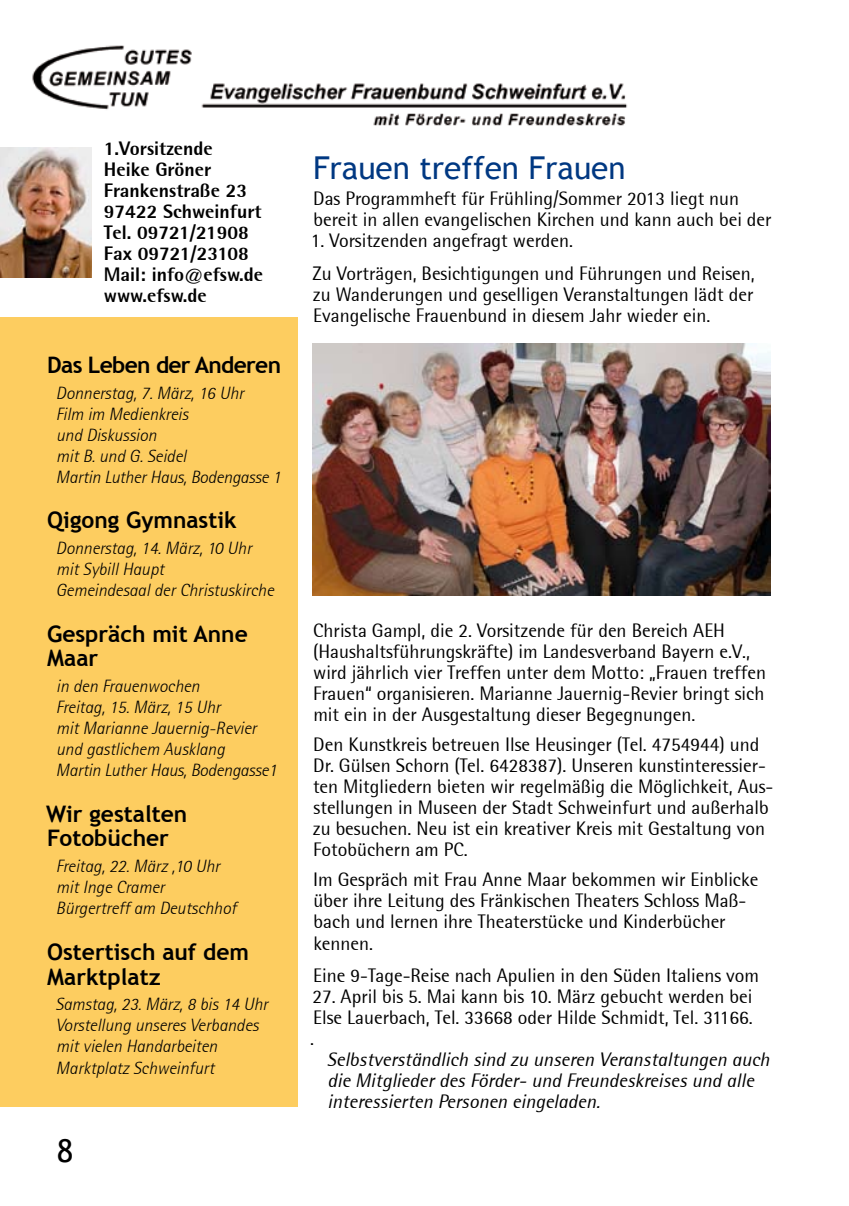
<style>
.page{position:relative;width:849px;height:1206px;background:#fff}
.page>*{position:absolute;margin:0;border:0;box-sizing:border-box;transform-origin:0 0}
.t1{font:31.5px "Trebuchet MS";color:#003882}
.t2{font:700 22.75px/24.5px "Trebuchet MS";color:#000}
.t3{font:700 22.75px "Trebuchet MS";letter-spacing:-.03em;color:#000}
.t4{font:19.25px/21px "Rotis Semi Sans";color:#000}
.t5{font:italic 19.25px/21px "Rotis Semi Sans";color:#000}
.t6{font:800 19.25px/21px "Rotis Semi Sans";color:#000}
.t7{font:italic 300 17.5px/21px "Rotis Semi Sans";color:#000}
</style>
<div class="page">
<div style="left:0;top:317px;width:298px;height:789px;background:#fdcd60"></div>
<img style="left:32px;top:45px;width:596px;height:81px">
<img style="left:0;top:147px;width:91px;height:131px">
<img style="left:313px;top:344px;width:457px;height:251px">
<p class="t6" style="left:104px;top:138px;width:161px">1.Vorsitzende<br>Heike Gröner<br>Frankenstraße 23<br>97422 Schweinfurt<br>Tel. 09721/21908<br>Fax 09721/23108<br>Mail: info@efsw.de www.efsw.de</p>
<p class="t3" style="left:47px;top:350px;width:235px">Das Leben der Anderen</p>
<p class="t7" style="left:56px;top:382px;width:226px">Donnerstag, 7. März, 16 Uhr<br>Film im Medienkreis<br>und Diskussion<br>mit B. und G. Seidel<br>Martin Luther Haus, Bodengasse 1</p>
<p class="t2" style="left:47px;top:508px;width:191px">Qigong Gymnastik</p>
<p class="t7" style="left:56px;top:538px;width:219px">Donnerstag, 14. März, 10 Uhr mit Sybill Haupt<br>Gemeindesaal der Christuskirche</p>
<p class="t2" style="left:47px;top:621px;width:202px">Gespräch mit Anne<br>Maar</p>
<p class="t7" style="left:56px;top:675px;width:222px">in den Frauenwochen<br>Freitag, 15. März, 15 Uhr<br>mit Marianne Jauernig-Revier und gastlichem Ausklang<br>Martin Luther Haus, Bodengasse1</p>
<p class="t2" style="left:46px;top:801px;width:143px">Wir gestalten<br>Fotobücher</p>
<p class="t7" style="left:56px;top:855px;width:182px">Freitag, 22. März ,10 Uhr mit Inge Cramer<br>Bürgertreff am Deutschhof</p>
<p class="t2" style="left:47px;top:939px;width:203px">Ostertisch auf dem<br>Marktplatz</p>
<p class="t7" style="left:55px;top:993px;width:214px">Samstag, 23. März, 8 bis 14 Uhr<br>Vorstellung unseres Verbandes mit vielen Handarbeiten<br>Marktplatz Schweinfurt</p>
<h1 class="t1" style="left:313px;top:149px;width:314px">Frauen treffen Frauen</h1>
<p class="t4" style="left:313px;top:187px;width:460px">Das Programmheft für Frühling/Sommer 2013 liegt nun bereit in allen evangelischen Kirchen und kann auch bei der</p>
<p class="t4" style="left:311px;top:223px;width:445px;line-height:33.2px">1. Vorsitzenden angefragt werden.<br>Zu Vorträgen, Besichtigungen und Führungen und Reisen,</p>
<p class="t4" style="left:313px;top:284px;width:442px">zu Wanderungen und geselligen Veranstaltungen lädt der<br>Evangelische Frauenbund in diesem Jahr wieder ein.</p>
<p class="t4" style="left:313px;top:620px;width:454px">Christa Gampl, die 2. Vorsitzende für den Bereich AEH (Haushaltsführungskräfte) im Landesverband Bayern e.V., wird jährlich vier Treffen unter dem Motto: „Frauen treffen Frauen“ organisieren. Marianne Jauernig-Revier bringt sich mit ein in der Ausgestaltung dieser Begegnungen.</p>
<p class="t4" style="left:313px;top:733px;width:462px">Den Kunstkreis betreuen Ilse Heusinger (Tel. 4754944) und Dr. Gülsen Schorn (Tel. 6428387). Unseren kunstinteressier&shy;ten Mitgliedern bieten wir regelmäßig die Möglichkeit, Aus&shy;stellungen in Museen der Stadt Schweinfurt und außerhalb zu besuchen. Neu ist ein kreativer Kreis mit Gestaltung von Fotobüchern am PC.</p>
<p class="t4" style="left:313px;top:868px;width:446px">Im Gespräch mit Frau Anne Maar bekommen wir Einblicke über ihre Leitung des Fränkischen Theaters Schloss Maß&shy;bach und lernen ihre Theaterstücke und Kinderbücher</p>
<p class="t4" style="left:313px;top:928px;width:447px;line-height:31.5px">kennen.<br>Eine 9-Tage-Reise nach Apulien in den Süden Italiens vom</p>
<p class="t4" style="left:310px;top:985px;width:444px;text-align:justify">27. April bis 5. Mai kann bis 10. März gebucht werden bei Else Lauerbach, Tel. 33668 oder Hilde Schmidt, Tel. 31166. .</p>
<p class="t5" style="left:327px;top:1048px;width:444px">Selbstverständlich sind zu unseren Veranstaltungen auch die Mitglieder des Förder- und Freundeskreises und alle interessierten Personen eingeladen.</p>
</div>
